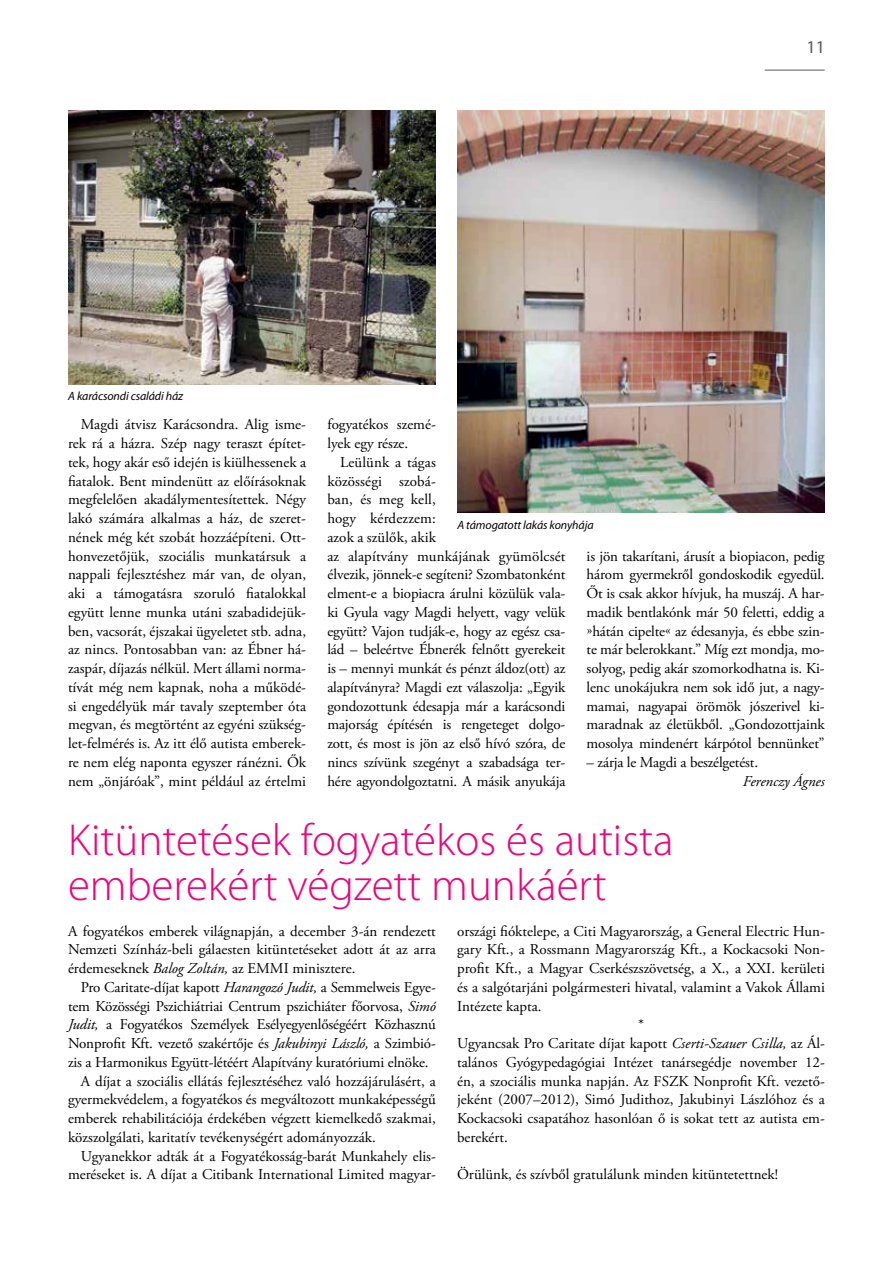
<style>
.page{position:relative;width:893px;height:1263px;background:#fff}
.page>*{position:absolute;margin:0;border:0;box-sizing:border-box;transform-origin:0 0}
.t1{font:300 45px/45px "Myriad Pro";color:#ed047b}
.t2{font:18px "Myriad Pro";color:#58595b}
.t3{font:15px/18.8px "Adobe Garamond Pro";color:#000;text-align:justify}
.t4{font:italic 15px "Adobe Garamond Pro";color:#000}
.t5{font:italic 12px "Myriad Pro";letter-spacing:-.01em;color:#000}
.s1{font-style:italic}
</style>
<div class="page">
<hr style="left:765px;top:70px;width:60px;height:1px;background:#58595b">
<img style="left:68px;top:111px;width:368px;height:273px">
<img style="left:457px;top:111px;width:368px;height:402px">
<p class="t5" style="left:68px;top:389px;width:116px">A karácsondi családi ház</p>
<p class="t2" style="left:806px;top:35px;width:20px">11</p>
<p class="t3" style="left:68px;top:416px;width:240px;text-indent:13px">Magdi átvisz Karácsondra. Alig isme&shy;rek rá a házra. Szép nagy teraszt építet&shy;tek, hogy akár eső idején is kiülhessenek a fiatalok. Bent mindenütt az előírásoknak megfelelően akadálymentesítettek. Négy lakó számára alkalmas a ház, de szeret&shy;nének még két szobát hozzáépíteni. Ott&shy;honvezetőjük, szociális munkatársuk a nappali fejlesztéshez már van, de olyan, aki a támogatásra szoruló fiatalokkal együtt lenne munka utáni szabadidejük&shy;ben, vacsorát, éjszakai ügyeletet stb. adna, az nincs. Pontosabban van: az Ébner há&shy;zaspár, díjazás nélkül. Mert állami norma&shy;tívát még nem kapnak, noha a működé&shy;si engedélyük már tavaly szeptember óta megvan, és megtörtént az egyéni szükség&shy;let-felmérés is. Az itt élő autista emberek&shy;re nem elég naponta egyszer ránézni. Ők nem „önjáróak”, mint például az értelmi</p>
<p class="t3" style="left:327px;top:416px;width:110px">fogyatékos szemé&shy;lyek egy része.</p>
<p class="t3" style="left:327px;top:453px;width:240px;text-align:left;text-indent:13px">Leülünk a tágas<br>közösségi szobá-<br>ban, és meg kell,<br>hogy kérdezzem:<br>azok a szülők, akik<br>az alapítvány munkájának gyümölcsét élvezik, jönnek-e segíteni? Szombatonként elment-e a biopiacra árulni közülük vala&shy;ki Gyula vagy Magdi helyett, vagy velük együtt? Vajon tudják-e, hogy az egész csa&shy;lád – beleértve Ébnerék felnőtt gyerekeit is – mennyi munkát és pénzt áldoz(ott) az alapítványra? Magdi ezt válaszolja: „Egyik gondozottunk édesapja már a karácsondi majorság építésén is rengeteget dolgo&shy;zott, és most is jön az első hívó szóra, de nincs szívünk szegényt a szabadsága ter&shy;hére agyondolgoztatni. A másik anyukája</p>
<p class="t5" style="left:457px;top:517px;width:138px">A támogatott lakás konyhája</p>
<p class="t3" style="left:587px;top:547px;width:240px">is jön takarítani, árusít a biopiacon, pedig három gyermekről gondoskodik egyedül.<br>Őt is csak akkor hívjuk, ha muszáj. A har&shy;madik bentlakónk már 50 feletti, eddig a »hátán cipelte« az édesanyja, és ebbe szin&shy;te már belerokkant.” Míg ezt mondja, mo&shy;solyog, pedig akár szomorkodhatna is. Ki&shy;lenc unokájukra nem sok idő jut, a nagy&shy;mamai, nagyapai örömök jószerivel ki&shy;maradnak az életükből. „Gondozottjaink mosolya mindenért kárpótol bennünket”</p>
<p class="t3" style="left:587px;top:753px;width:173px">– zárja le Magdi a beszélgetést.</p>
<p class="t4" style="left:743px;top:772px;width:83px">Ferenczy Ágnes</p>
<h1 class="t1" style="left:68px;top:817px;width:607px">Kitüntetések fogyatékos és autista emberekért végzett munkáért</h1>
<p class="t3" style="left:68px;top:922px;width:369px">A fogyatékos emberek világnapján, a december 3-án rendezett Nemzeti Színház-beli gálaesten kitüntetéseket adott át az arra érdemeseknek <span class="s1">Balog Zoltán,</span> az EMMI minisztere.</p>
<p class="t3" style="left:81px;top:978px;width:357px">Pro Caritate-díjat kapott <span class="s1">Harangozó Judit,</span> a Semmelweis Egye-</p>
<p class="t3" style="left:68px;top:997px;width:369px">tem Közösségi Pszichiátriai Centrum pszichiáter főorvosa, <span class="s1">Simó</span></p>
<p class="t3" style="left:68px;top:1016px;width:369px"><span class="s1">Judit,</span> a Fogyatékos Személyek Esélyegyenlőségéért Közhasznú</p>
<p class="t3" style="left:68px;top:1034px;width:369px">Nonprofit Kft. vezető szakértője és <span class="s1">Jakubinyi László,</span> a Szimbió-</p>
<p class="t3" style="left:68px;top:1053px;width:362px">zis a Harmonikus Együtt-létéért Alapítvány kuratóriumi elnöke.</p>
<p class="t3" style="left:81px;top:1072px;width:357px">A díjat a szociális ellátás fejlesztéséhez való hozzájárulásért, a</p>
<p class="t3" style="left:68px;top:1091px;width:369px">gyermekvédelem, a fogyatékos és megváltozott munkaképességű</p>
<p class="t3" style="left:68px;top:1109px;width:369px">emberek rehabilitációja érdekében végzett kiemelkedő szakmai,</p>
<p class="t3" style="left:68px;top:1128px;width:309px">közszolgálati, karitatív tevékenységért adományozzák.</p>
<p class="t3" style="left:81px;top:1147px;width:357px">Ugyanekkor adták át a Fogyatékosság-barát Munkahely elis-</p>
<p class="t3" style="left:68px;top:1166px;width:369px">meréseket is. A díjat a Citibank International Limited magyar-</p>
<p class="t3" style="left:457px;top:922px;width:369px">országi fióktelepe, a Citi Magyarország, a General Electric Hun-</p>
<p class="t3" style="left:457px;top:941px;width:369px">gary Kft., a Rossmann Magyarország Kft., a Kockacsoki Non-</p>
<p class="t3" style="left:457px;top:959px;width:369px">profit Kft., a Magyar Cserkészszövetség, a X., a XXI. kerületi</p>
<p class="t3" style="left:457px;top:978px;width:369px">és a salgótarjáni polgármesteri hivatal, valamint a Vakok Állami</p>
<p class="t3" style="left:457px;top:997px;width:86px">Intézete kapta.</p>
<p class="t3" style="left:638px;top:1016px;width:7px">*</p>
<p class="t3" style="left:457px;top:1034px;width:369px">Ugyancsak Pro Caritate díjat kapott <span class="s1">Cserti-Szauer Csilla,</span> az Ál-</p>
<p class="t3" style="left:457px;top:1053px;width:369px">talános Gyógypedagógiai Intézet tanársegédje november 12-</p>
<p class="t3" style="left:457px;top:1072px;width:369px">én, a szociális munka napján. Az FSZK Nonprofit Kft. vezető-</p>
<p class="t3" style="left:457px;top:1091px;width:369px">jeként (2007–2012), Simó Judithoz, Jakubinyi Lászlóhoz és a</p>
<p class="t3" style="left:457px;top:1109px;width:369px">Kockacsoki csapatához hasonlóan ő is sokat tett az autista em-</p>
<p class="t3" style="left:457px;top:1128px;width:52px">berekért.</p>
<p class="t3" style="left:457px;top:1166px;width:322px">Örülünk, és szívből gratulálunk minden kitüntetettnek!</p>
</div>
